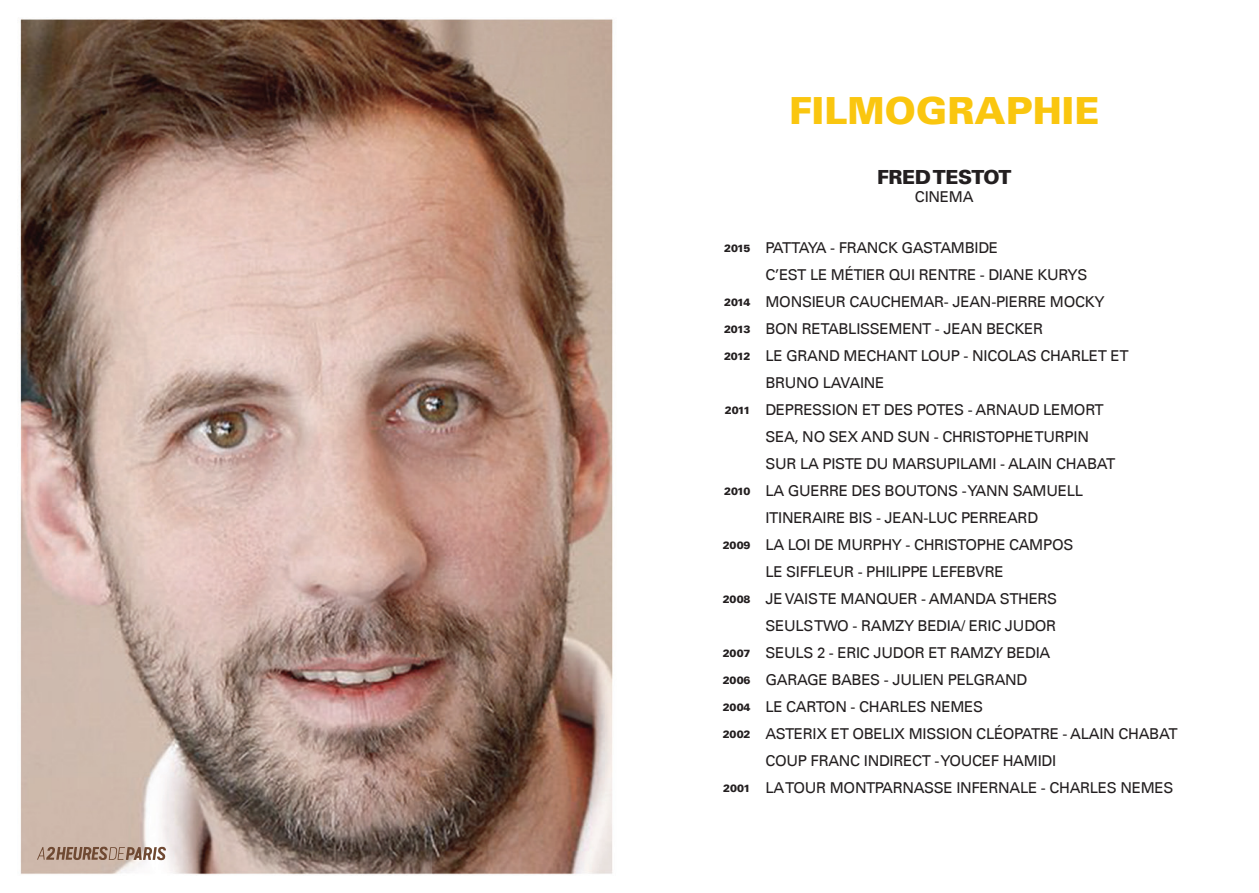
<style>
.page{position:relative;width:1259px;height:893px;background:#fff}
.page>*{position:absolute;margin:0;border:0;box-sizing:border-box;transform-origin:0 0}
.t1{font:900 37.5px "Univers LT";color:#fac60f}
.t2{font:900 19.5px "Univers LT";letter-spacing:-.02em;color:#231f20}
.t3{font:15px/27px "Univers LT";letter-spacing:-.02em;color:#231f20}
.t4{font:900 10.5px "Univers LT";letter-spacing:-.02em;color:#231f20}
</style>
<div class="page">
<img style="left:20px;top:19px;width:593px;height:856px">
<svg style="left:37px;top:846px;width:129px;height:14px;background:#a78c7c"></svg>
<h1 class="t1" style="left:789px;top:87px;width:312px">FILMOGRAPHIE</h1>
<h2 class="t2" style="left:877px;top:165px;width:136px">FRED TESTOT</h2>
<p class="t3" style="left:915px;top:184px;width:60px">CINEMA</p>
<p class="t4" style="left:724px;top:241px;width:28px">2015</p>
<p class="t4" style="left:724px;top:295px;width:28px">2014</p>
<p class="t4" style="left:724px;top:322px;width:28px">2013</p>
<p class="t4" style="left:724px;top:349px;width:28px">2012</p>
<p class="t4" style="left:725px;top:403px;width:27px">2011</p>
<p class="t4" style="left:724px;top:484px;width:28px">2010</p>
<p class="t4" style="left:723px;top:538px;width:29px">2009</p>
<p class="t4" style="left:723px;top:592px;width:29px">2008</p>
<p class="t4" style="left:723px;top:646px;width:29px">2007</p>
<p class="t4" style="left:723px;top:673px;width:29px">2006</p>
<p class="t4" style="left:723px;top:700px;width:29px">2004</p>
<p class="t4" style="left:723px;top:727px;width:29px">2002</p>
<p class="t4" style="left:723px;top:781px;width:29px">2001</p>
<p class="t3" style="left:765px;top:234px;width:414px">PATTAYA - FRANCK GASTAMBIDE<br>C’EST LE MÉTIER QUI RENTRE - DIANE KURYS<br>MONSIEUR CAUCHEMAR- JEAN-PIERRE MOCKY<br>BON RETABLISSEMENT - JEAN BECKER<br>LE GRAND MECHANT LOUP - NICOLAS CHARLET ET BRUNO LAVAINE<br>DEPRESSION ET DES POTES - ARNAUD LEMORT<br>SEA, NO SEX AND SUN - CHRISTOPHE TURPIN<br>SUR LA PISTE DU MARSUPILAMI - ALAIN CHABAT<br>LA GUERRE DES BOUTONS - YANN SAMUELL<br>ITINERAIRE BIS - JEAN-LUC PERREARD<br>LA LOI DE MURPHY - CHRISTOPHE CAMPOS<br>LE SIFFLEUR - PHILIPPE LEFEBVRE<br>JE VAIS TE MANQUER - AMANDA STHERS<br>SEULS TWO - RAMZY BEDIA/ ERIC JUDOR<br>SEULS 2 - ERIC JUDOR ET RAMZY BEDIA<br>GARAGE BABES - JULIEN PELGRAND<br>LE CARTON - CHARLES NEMES<br>ASTERIX ET OBELIX MISSION CLÉOPATRE - ALAIN CHABAT COUP FRANC INDIRECT - YOUCEF HAMIDI<br>LA TOUR MONTPARNASSE INFERNALE - CHARLES NEMES</p>
</div>
